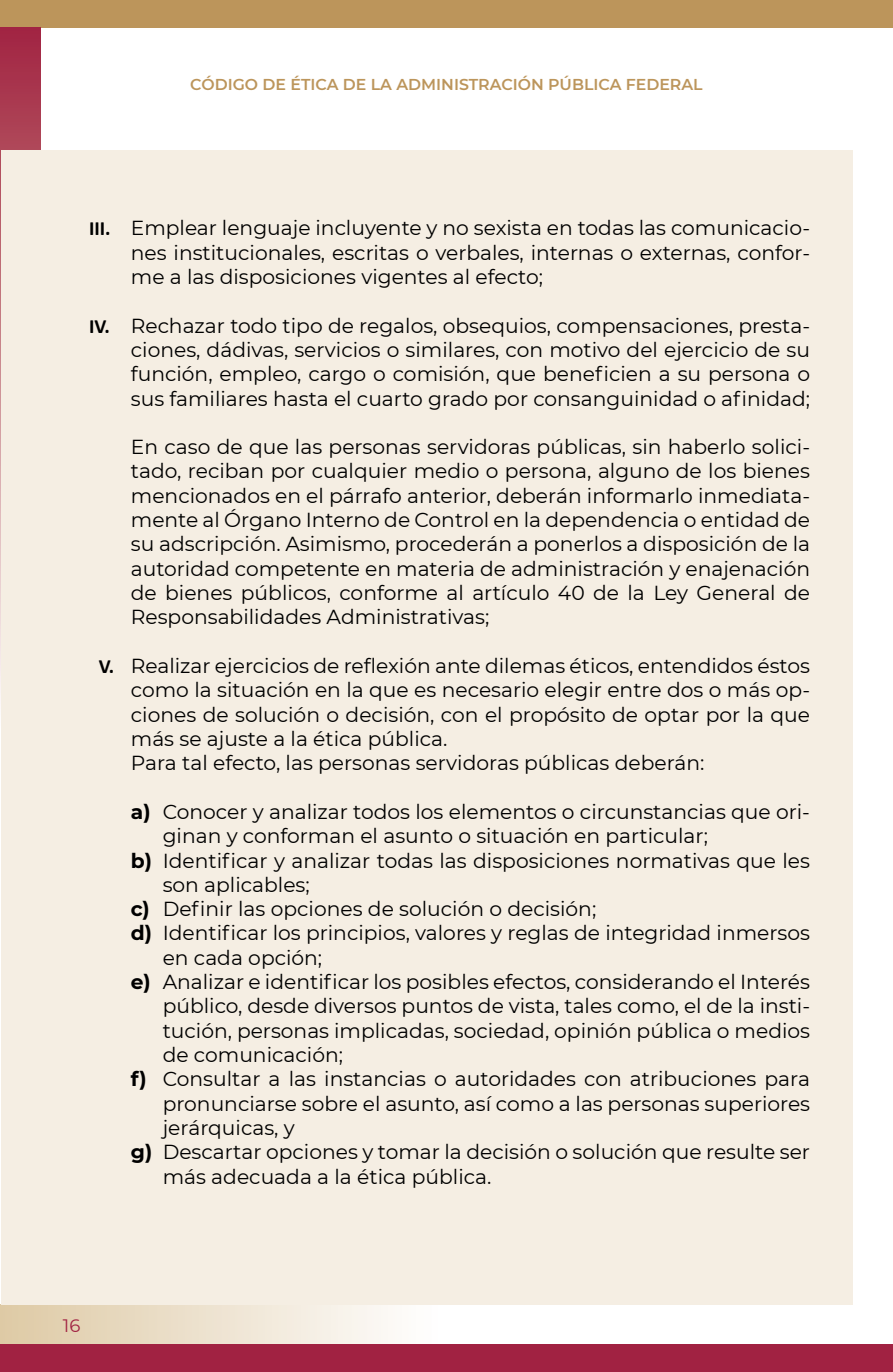
<style>
.page{position:relative;width:893px;height:1372px;background:#fff}
.page>*{position:absolute;margin:0;border:0;box-sizing:border-box;transform-origin:0 0}
.t1{font:20.25px/24.3px "Montserrat";color:#000;text-align:justify}
.t2{font:18px "Montserrat";color:#a12242}
.t3{font:600 15.75px "Montserrat";color:#bc955b}
.s1{font-family:"Calibri";font-weight:700}
.s2{font-weight:700}
</style>
<div class="page">
<div style="left:0;top:1303px;width:439px;height:41px;background:linear-gradient(to right,#decaa5,#fffeff)"></div>
<div style="left:0;top:1344px;width:893px;height:27px;background:#a12242"></div>
<div style="left:0;top:0;width:893px;height:28px;background:#bc955b"></div>
<svg style="left:0;top:28px;width:40px;height:667px;background:#ac4056"></svg>
<div style="left:1px;top:150px;width:852px;height:1153px;background:#f5eee3"></div>
<p class="t3" style="left:190px;top:75px;width:514px">CÓDIGO DE ÉTICA DE LA ADMINISTRACIÓN PÚBLICA FEDERAL</p>
<p class="t1" style="left:131px;top:216px;width:681px;text-indent:-42px"><span class="s1">III.</span> Emplear lenguaje incluyente y no sexista en todas las comunicacio&shy;nes institucionales, escritas o verbales, internas o externas, confor&shy;me a las disposiciones vigentes al efecto;</p>
<p class="t1" style="left:131px;top:313px;width:681px;text-indent:-42px"><span class="s1">IV.</span> Rechazar todo tipo de regalos, obsequios, compensaciones, presta&shy;ciones, dádivas, servicios o similares, con motivo del ejercicio de su función, empleo, cargo o comisión, que beneficien a su persona o sus familiares hasta el cuarto grado por consanguinidad o afinidad;</p>
<p class="t1" style="left:131px;top:435px;width:681px">En caso de que las personas servidoras públicas, sin haberlo solici&shy;tado, reciban por cualquier medio o persona, alguno de los bienes mencionados en el párrafo anterior, deberán informarlo inmediata&shy;mente al Órgano Interno de Control en la dependencia o entidad de su adscripción. Asimismo, procederán a ponerlos a disposición de la autoridad competente en materia de administración y enajenación de bienes públicos, conforme al artículo 40 de la Ley General de Responsabilidades Administrativas;</p>
<p class="t1" style="left:131px;top:653px;width:681px;text-align:left;text-indent:-32px"><span class="s1">V.</span> Realizar ejercicios de reflexión ante dilemas éticos, entendidos éstos como la situación en la que es necesario elegir entre dos o más op&shy;ciones de solución o decisión, con el propósito de optar por la que más se ajuste a la ética pública.<br>Para tal efecto, las personas servidoras públicas deberán:</p>
<p class="t1" style="left:131px;top:799px;width:681px"><span class="s2">a)</span> Conocer y analizar todos los elementos o circunstancias que ori-</p>
<p class="t1" style="left:163px;top:823px;width:547px">ginan y conforman el asunto o situación en particular;</p>
<p class="t1" style="left:131px;top:848px;width:681px"><span class="s2">b)</span> Identificar y analizar todas las disposiciones normativas que les</p>
<p class="t1" style="left:163px;top:872px;width:149px">son aplicables;</p>
<p class="t1" style="left:131px;top:896px;width:467px"><span class="s2">c)</span> Definir las opciones de solución o decisión;</p>
<p class="t1" style="left:131px;top:921px;width:681px"><span class="s2">d)</span> Identificar los principios, valores y reglas de integridad inmersos</p>
<p class="t1" style="left:163px;top:945px;width:161px">en cada opción;</p>
<p class="t1" style="left:131px;top:969px;width:681px"><span class="s2">e)</span> Analizar e identificar los posibles efectos, considerando el Interés</p>
<p class="t1" style="left:163px;top:993px;width:649px">público, desde diversos puntos de vista, tales como, el de la insti-</p>
<p class="t1" style="left:163px;top:1018px;width:649px">tución, personas implicadas, sociedad, opinión pública o medios</p>
<p class="t1" style="left:163px;top:1042px;width:182px">de comunicación;</p>
<p class="t1" style="left:131px;top:1066px;width:681px"><span class="s2">f)</span> Consultar a las instancias o autoridades con atribuciones para</p>
<p class="t1" style="left:163px;top:1091px;width:649px">pronunciarse sobre el asunto, así como a las personas superiores</p>
<p class="t1" style="left:163px;top:1115px;width:134px">jerárquicas, y</p>
<p class="t1" style="left:131px;top:1139px;width:681px"><span class="s2">g)</span> Descartar opciones y tomar la decisión o solución que resulte ser</p>
<p class="t1" style="left:163px;top:1164px;width:330px">más adecuada a la ética pública.</p>
<p class="t2" style="left:63px;top:1313px;width:19px">16</p>
</div>
